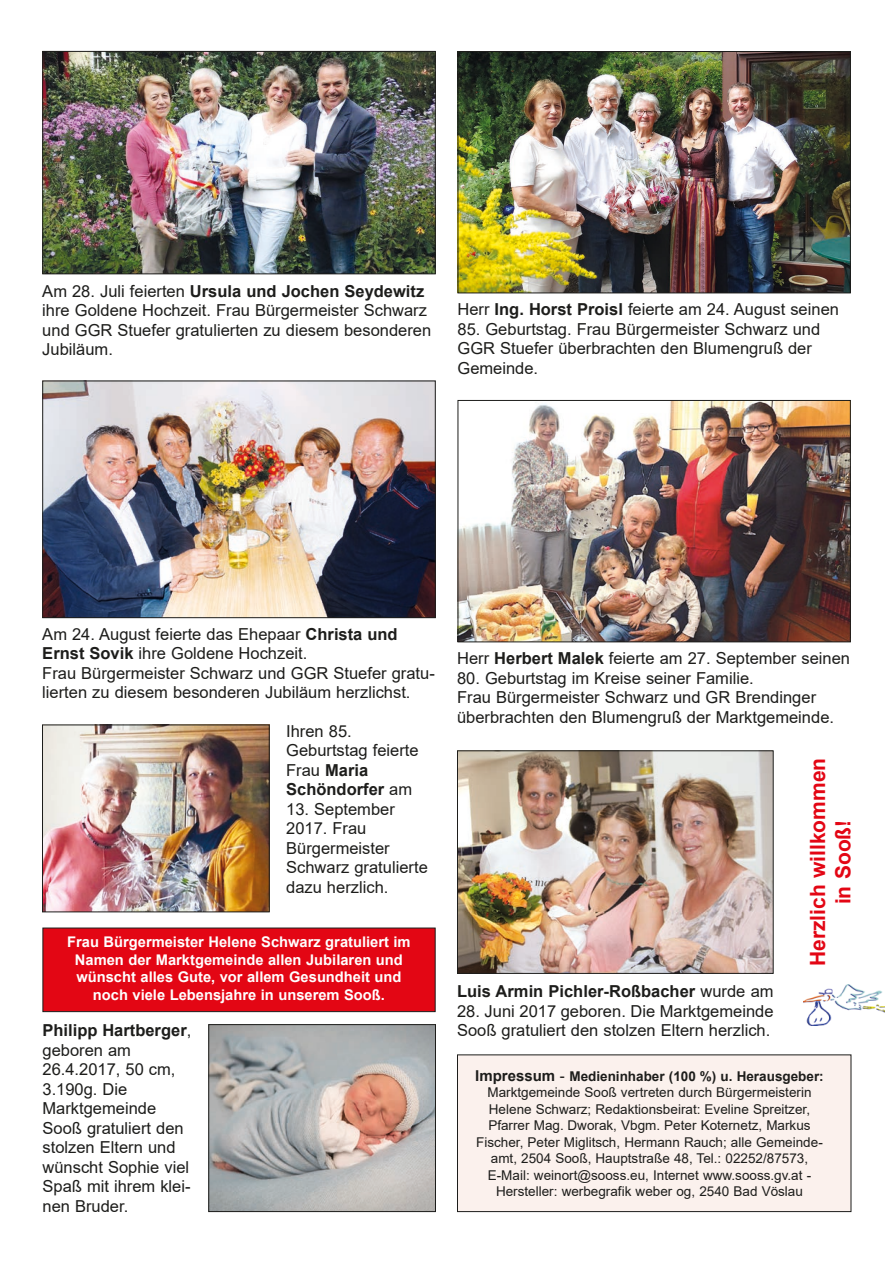
<style>
.page{position:relative;width:893px;height:1263px;background:#fff}
.page>*{position:absolute;margin:0;border:0;box-sizing:border-box;transform-origin:0 0}
.t1{font:700 21px "Arial";color:#e30614}
.Body_tab_13{font:16.5px/19.5px "Arial";color:#1d1d1b}
.Body11-13{font:16.5px/19.5px "Arial";color:#1d1d1b}
.Body11-13-2{font:700 16.5px "Arial";color:#1d1d1b}
.t2{font:700 14.7px/17.7px "Arial";color:#fff;text-align:center}
.Body{font:13.5px/16.5px "Arial";color:#1d1d1b;text-align:center}
.s1{font-weight:700}
.s2{font-weight:400}
.s3{font-weight:700;font-size:15px}
.s4{font-size:15px}
</style>
<div class="page">
<div style="left:43px;top:928px;width:393px;height:84px;background:#e30614;border:1px solid #1d1d1b"></div>
<img style="left:44px;top:383px;width:390px;height:233px">
<div style="left:42px;top:381px;width:394px;height:237px;border:1px solid #1d1d1b"></div>
<img style="left:44px;top:726px;width:224px;height:184px">
<div style="left:42px;top:724px;width:228px;height:188px;border:1px solid #1d1d1b"></div>
<img style="left:210px;top:1026px;width:224px;height:184px">
<div style="left:208px;top:1024px;width:228px;height:188px;border:1px solid #1d1d1b"></div>
<img style="left:459px;top:53px;width:390px;height:238px">
<div style="left:457px;top:51px;width:394px;height:242px;border:1px solid #1d1d1b"></div>
<img style="left:459px;top:752px;width:313px;height:220px">
<div style="left:457px;top:750px;width:317px;height:224px;border:1px solid #1d1d1b"></div>
<img style="left:459px;top:402px;width:390px;height:238px">
<div style="left:457px;top:400px;width:394px;height:242px;border:1px solid #1d1d1b"></div>
<div style="left:457px;top:1054px;width:394px;height:158px;background:#fbf1ed;border:1px solid #1d1d1b"></div>
<img style="left:803px;top:985px;width:81px;height:40px">
<img style="left:44px;top:53px;width:390px;height:219px">
<div style="left:42px;top:51px;width:394px;height:223px;border:1px solid #1d1d1b"></div>
<p class="Body_tab_13" style="left:42px;top:281px;width:390px">Am 28. Juli feierten <span class="s1">Ursula und Jochen Seydewitz </span>ihre Goldene Hochzeit. Frau Bürgermeister Schwarz und GGR Stuefer gratulierten zu diesem besonderen Jubiläum.</p>
<p class="Body_tab_13" style="left:457px;top:300px;width:383px">Herr <span class="s1">Ing. Horst Proisl</span> feierte am 24. August seinen</p>
<p class="Body_tab_13" style="left:457px;top:319px;width:364px">85. Geburtstag. Frau Bürgermeister Schwarz und<br>GGR Stuefer überbrachten den Blumengruß der<br>Gemeinde.</p>
<p class="Body_tab_13" style="left:42px;top:624px;width:357px">Am 24. August feierte das Ehepaar <span class="s1">Christa und<br>Ernst Sovik</span> ihre Goldene Hochzeit.</p>
<p class="Body_tab_13" style="left:42px;top:663px;width:394px">Frau Bürgermeister Schwarz und GGR Stuefer gratu&shy;lierten zu diesem besonderen Jubiläum herzlichst.</p>
<p class="Body_tab_13" style="left:286px;top:721px;width:134px">Ihren 85.<br>Geburtstag feierte<br>Frau <span class="s1">Maria<br>Schöndorfer</span> am</p>
<p class="Body_tab_13" style="left:286px;top:799px;width:143px">13. September<br>2017. Frau<br>Bürgermeister<br>Schwarz gratulierte dazu herzlich.</p>
<p class="t2" style="left:67px;top:933px;width:345px">Frau Bürgermeister Helene Schwarz gratuliert im Namen der Marktgemeinde allen Jubilaren und wünscht alles Gute, vor allem Gesundheit und noch viele Lebensjahre in unserem Sooß.</p>
<p class="Body_tab_13" style="left:43px;top:1020px;width:150px"><span class="s1">Philipp Hartberger</span>, geboren am<br>26.4.2017, 50 cm,<br>3.190g. Die<br>Marktgemeinde<br>Sooß gratuliert den stolzen Eltern und wünscht Sophie viel<br>Spaß mit ihrem klei&shy;nen Bruder.</p>
<p class="Body_tab_13" style="left:457px;top:649px;width:394px">Herr <span class="s1">Herbert Malek</span> feierte am 27. September seinen</p>
<p class="Body_tab_13" style="left:457px;top:668px;width:298px">80. Geburtstag im Kreise seiner Familie.</p>
<p class="Body_tab_13" style="left:457px;top:688px;width:378px">Frau Bürgermeister Schwarz und GR Brendinger überbrachten den Blumengruß der Marktgemeinde.</p>
<p class="Body11-13-2" style="left:457px;top:980px;width:318px">Luis Armin Pichler-Roßbacher <span class="s2">wurde am</span></p>
<p class="Body11-13" style="left:457px;top:1001px;width:318px">28. Juni 2017 geboren. Die Marktgemeinde<br>Sooß gratuliert den stolzen Eltern herzlich.</p>
<p class="t1" style="left:803px;top:966px;width:210px;rotate:-90deg">Herzlich willkommen</p>
<p class="t1" style="left:828px;top:904px;width:86px;rotate:-90deg">in Sooß!</p>
<p class="Body" style="left:475px;top:1068px;width:350px"><span class="s3">Impressum</span> <span class="s4">-</span> <span class="s1">Medieninhaber (100 %) u. Herausgeber:<br></span>Marktgemeinde Sooß vertreten durch Bürgermeisterin</p>
<p class="Body" style="left:489px;top:1101px;width:323px">Helene Schwarz; Redaktionsbeirat: Eveline Spreitzer,</p>
<p class="Body" style="left:476px;top:1117px;width:348px">Pfarrer Mag. Dworak, Vbgm. Peter Koternetz, Markus<br>Fischer, Peter Miglitsch, Hermann Rauch; alle Gemeinde&shy;amt, 2504 Sooß, Hauptstraße 48, Tel.: 02252/87573,</p>
<p class="Body" style="left:488px;top:1167px;width:325px">E-Mail: weinort@sooss.eu, Internet www.sooss.gv.at -</p>
<p class="Body" style="left:496px;top:1183px;width:308px">Hersteller: werbegrafik weber og, 2540 Bad Vöslau</p>
</div>
